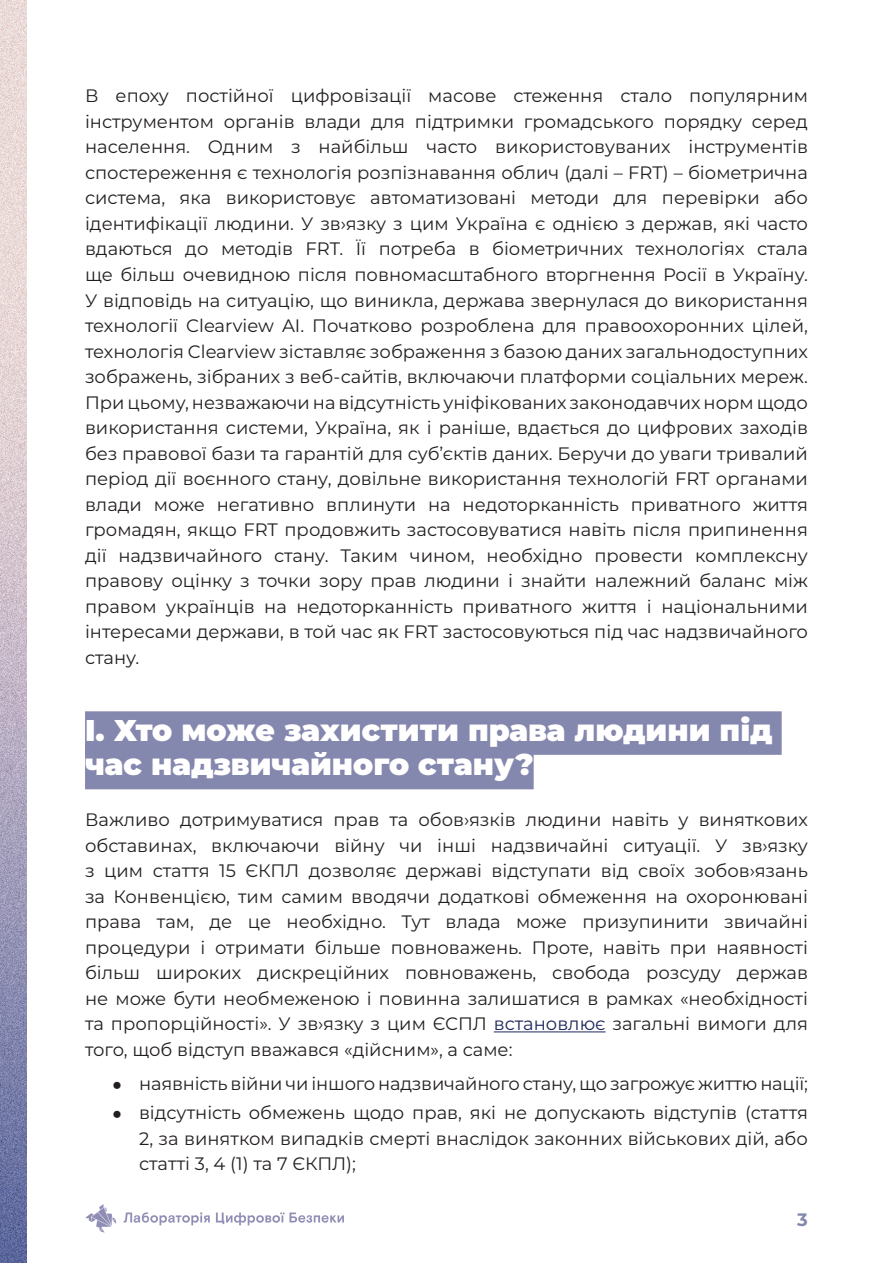
<style>
.page{position:relative;width:893px;height:1263px;background:#fff}
.page>*{position:absolute;margin:0;border:0;box-sizing:border-box;transform-origin:0 0}
.List_Paragraph{font:900 30px/34.5px "Montserrat";color:#fff}
.t1{font:18px/25.5px "Montserrat";color:#231f20;text-align:justify}
.t2{font:700 18px "Montserrat";color:#8588ae}
.s1{color:#1e275b}
.s2{font-family:"Arial";font-size:16.5px}
</style>
<div class="page">
<img style="left:0;top:0;width:26px;height:1263px">
<img style="left:85px;top:1204px;width:258px;height:29px">
<div style="left:85px;top:711px;width:697px;height:44px;background:#8588ae"></div>
<div style="left:85px;top:746px;width:449px;height:43px;background:#8588ae"></div>
<hr style="left:494px;top:1031px;width:112px;height:1px;background:#1e275b">
<p class="t1" style="left:85px;top:83px;width:724px">В епоху постійної цифровізації масове стеження стало популярним інструментом органів влади для підтримки громадського порядку серед населення. Одним з найбільш часто використовуваних інструментів спостереження є технологія розпізнавання облич (далі – FRT) – біометрична система, яка використовує автоматизовані методи для перевірки або ідентифікації людини. У зв›язку з цим Україна є однією з держав, які часто вдаються до методів FRT. Її потреба в біометричних технологіях стала ще більш очевидною після повномасштабного вторгнення Росії в Україну.<br>У відповідь на ситуацію, що виникла, держава звернулася до використання технології Clearview AI. Початково розроблена для правоохоронних цілей, технологія Clearview зіставляє зображення з базою даних загальнодоступних зображень, зібраних з веб-сайтів, включаючи платформи соціальних мереж.<br>При цьому, незважаючи на відсутність уніфікованих законодавчих норм щодо використання системи, Україна, як і раніше, вдається до цифрових заходів без правової бази та гарантій для суб’єктів даних. Беручи до уваги тривалий період дії воєнного стану, довільне використання технологій FRT органами влади може негативно вплинути на недоторканність приватного життя громадян, якщо FRT продовжить застосовуватися навіть після припинення дії надзвичайного стану. Таким чином, необхідно провести комплексну правову оцінку з точки зору прав людини і знайти належний баланс між правом українців на недоторканність приватного життя і національними інтересами держави, в той час як FRT застосовуються під час надзвичайного стану.</p>
<p class="List_Paragraph" style="left:85px;top:711px;width:689px">I. Хто може захистити права людини під час надзвичайного стану?</p>
<p class="t1" style="left:85px;top:806px;width:724px">Важливо дотримуватися прав та обов›язків людини навіть у виняткових обставинах, включаючи війну чи інші надзвичайні ситуації. У зв›язку з цим стаття 15 ЄКПЛ дозволяє державі відступати від своїх зобов›язань за Конвенцією, тим самим вводячи додаткові обмеження на охоронювані права там, де це необхідно. Тут влада може призупинити звичайні процедури і отримати більше повноважень. Проте, навіть при наявності більш широких дискреційних повноважень, свобода розсуду держав не може бути необмеженою і повинна залишатися в рамках «необхідності та пропорційності». У зв›язку з цим ЄСПЛ <span class="s1">встановлює</span> загальні вимоги для того, щоб відступ вважався «дійсним», а саме:</p>
<p class="t1" style="left:112px;top:1070px;width:697px"><span class="s2">●</span> наявність війни чи іншого надзвичайного стану, що загрожує життю нації;</p>
<p class="t1" style="left:139px;top:1099px;width:670px;text-indent:-27px"><span class="s2">●</span> відсутність обмежень щодо прав, які не допускають відступів (стаття 2, за винятком випадків смерті внаслідок законних військових дій, або статті 3, 4 (1) та 7 ЄКПЛ);</p>
<p class="t2" style="left:797px;top:1206px;width:12px">3</p>
</div>
